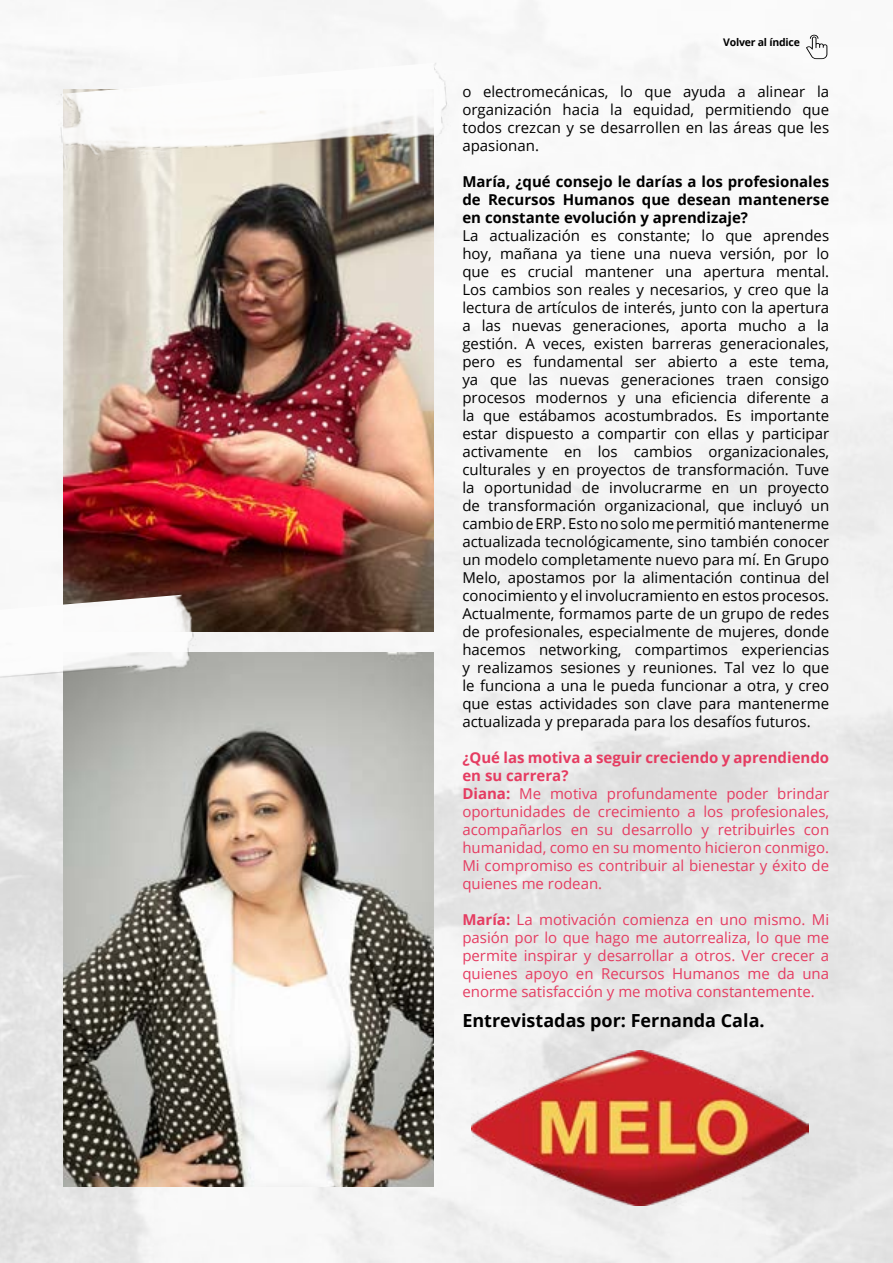
<style>
.page{position:relative;width:893px;height:1263px;background:#fff}
.page>*{position:absolute;margin:0;border:0;box-sizing:border-box;transform-origin:0 0}
.t1{font:700 18px "Open Sans";color:#000}
.t2{font:15px/18px "Open Sans";color:#000;text-align:justify}
.t3{font:15px/18px "Open Sans";color:#e53c61}
.t4{font:700 15px/18px "Open Sans";color:#000;text-align:justify}
.t5{font:700 10.5px "Open Sans";letter-spacing:-.02em;color:#000}
.s1{font-weight:700}
</style>
<div class="page">
<img style="left:0;top:0;width:893px;height:1263px">
<img style="left:64px;top:205px;width:370px;height:426px">
<img style="left:64px;top:652px;width:370px;height:534px">
<img style="left:55px;top:62px;width:400px;height:143px">
<img style="left:0;top:594px;width:202px;height:127px">
<img style="left:471px;top:1050px;width:337px;height:155px">
<svg style="left:806px;top:35px;width:21px;height:24px"></svg>
<p class="t5" style="left:723px;top:35px;width:78px">Volver al índice</p>
<p class="t2" style="left:462px;top:82px;width:368px">o electromecánicas, lo que ayuda a alinear la organización hacia la equidad, permitiendo que todos crezcan y se desarrollen en las áreas que les apasionan.</p>
<p class="t4" style="left:462px;top:172px;width:368px">María, ¿qué consejo le darías a los profesionales de Recursos Humanos que desean mantenerse en constante evolución y aprendizaje?</p>
<p class="t2" style="left:462px;top:226px;width:368px">La actualización es constante; lo que aprendes hoy, mañana ya tiene una nueva versión, por lo que es crucial mantener una apertura mental.<br>Los cambios son reales y necesarios, y creo que la lectura de artículos de interés, junto con la apertura a las nuevas generaciones, aporta mucho a la gestión. A veces, existen barreras generacionales, pero es fundamental ser abierto a este tema, ya que las nuevas generaciones traen consigo procesos modernos y una eficiencia diferente a la que estábamos acostumbrados. Es importante estar dispuesto a compartir con ellas y participar activamente en los cambios organizacionales, culturales y en proyectos de transformación. Tuve la oportunidad de involucrarme en un proyecto de transformación organizacional, que incluyó un cambio de ERP. Esto no solo me permitió mantenerme actualizada tecnológicamente, sino también conocer un modelo completamente nuevo para mí. En Grupo Melo, apostamos por la alimentación continua del conocimiento y el involucramiento en estos procesos.<br>Actualmente, formamos parte de un grupo de redes de profesionales, especialmente de mujeres, donde hacemos networking, compartimos experiencias y realizamos sesiones y reuniones. Tal vez lo que le funciona a una le pueda funcionar a otra, y creo que estas actividades son clave para mantenerme actualizada y preparada para los desafíos futuros.</p>
<p class="t3" style="left:462px;top:748px;width:368px"><span class="s1">¿Qué las motiva a seguir creciendo y aprendiendo en su carrera?<br>Diana:</span> Me motiva profundamente poder brindar oportunidades de crecimiento a los profesionales, acompañarlos en su desarrollo y retribuirles con humanidad, como en su momento hicieron conmigo.<br>Mi compromiso es contribuir al bienestar y éxito de quienes me rodean.</p>
<p class="t3" style="left:462px;top:910px;width:368px;text-align:justify"><span class="s1">María:</span> La motivación comienza en uno mismo. Mi pasión por lo que hago me autorrealiza, lo que me permite inspirar y desarrollar a otros. Ver crecer a quienes apoyo en Recursos Humanos me da una enorme satisfacción y me motiva constantemente.</p>
<p class="t1" style="left:462px;top:1008px;width:304px">Entrevistadas por: Fernanda Cala.</p>
</div>
